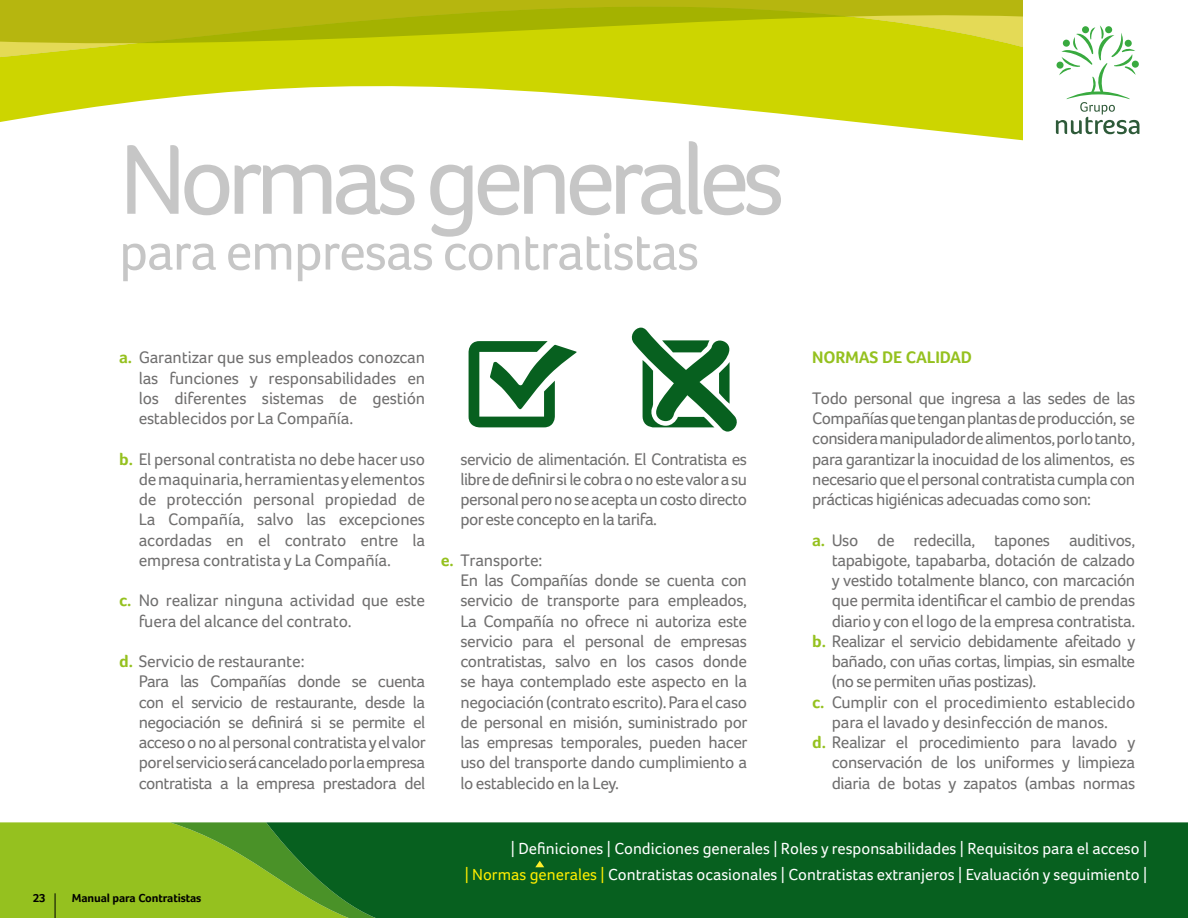
<style>
.page{position:relative;width:1188px;height:918px;background:#fff}
.page>*{position:absolute;margin:0;border:0;box-sizing:border-box;transform-origin:0 0}
.t1{font:102.15px "Foco";letter-spacing:-.07em;color:#c6c6c6}
.t2{font:54px "Foco";letter-spacing:-.025em;color:#c6c6c6}
.t3{font:17.25px/20.2px "Foco";letter-spacing:-.025em;color:#706f6f;text-align:justify}
.t4{font:700 17.25px "Foco";letter-spacing:-.01em;color:#95c11f}
.t5{font:16.5px/25.8px "Foco";color:#fff;text-align:right}
.t6{font:700 12px "Foco";letter-spacing:-.01em;color:#000}
.s1{font-weight:700;color:#95c11f}
.s2{color:#ffed00}
</style>
<div class="page">
<div style="left:376px;top:822px;width:812px;height:96px;background:#07601f"></div>
<svg style="left:0;top:82px;width:1022px;height:59px"></svg>
<svg style="left:0;top:0;width:1022px;height:82px;background:#c3c907"></svg>
<svg style="left:1056px;top:25px;width:83px;height:109px"></svg>
<svg style="left:469px;top:341px;width:108px;height:86px"></svg>
<svg style="left:631px;top:328px;width:106px;height:104px"></svg>
<svg style="left:535px;top:861px;width:9px;height:6px"></svg>
<svg style="left:0;top:822px;width:376px;height:96px;background:#73aa21"></svg>
<h1 class="t1" style="left:119px;top:120px;width:668px">Normas generales</h1>
<h2 class="t2" style="left:119px;top:220px;width:582px">para empresas contratistas</h2>
<p class="t3" style="left:139px;top:347px;width:288px;text-indent:-19px"><span class="s1">a.</span> Garantizar que sus empleados conozcan las funciones y responsabilidades en los diferentes sistemas de gestión establecidos por La Compañía.</p>
<p class="t3" style="left:139px;top:448px;width:288px;text-indent:-19px"><span class="s1">b.</span> El personal contratista no debe hacer uso de maquinaria, herramientas y elementos de protección personal propiedad de La Compañía, salvo las excepciones acordadas en el contrato entre la empresa contratista y La Compañía.</p>
<p class="t3" style="left:139px;top:590px;width:288px;text-indent:-19px"><span class="s1">c.</span> No realizar ninguna actividad que este fuera del alcance del contrato.</p>
<p class="t3" style="left:139px;top:651px;width:289px;text-align:left;text-indent:-19px"><span class="s1">d.</span> Servicio de restaurante:<br>Para las Compañías donde se cuenta con el servicio de restaurante, desde la negociación se definirá si se permite el acceso o no al personal contratista y el valor por el servicio será cancelado por la empresa contratista a la empresa prestadora del</p>
<p class="t3" style="left:460px;top:448px;width:288px">servicio de alimentación. El Contratista es libre de definir si le cobra o no este valor a su personal pero no se acepta un costo directo por este concepto en la tarifa.</p>
<p class="t3" style="left:460px;top:550px;width:289px;text-align:left;text-indent:-19px"><span class="s1">e.</span> Transporte:<br>En las Compañías donde se cuenta con servicio de transporte para empleados, La Compañía no ofrece ni autoriza este servicio para el personal de empresas contratistas, salvo en los casos donde se haya contemplado este aspecto en la negociación (contrato escrito). Para el caso de personal en misión, suministrado por las empresas temporales, pueden hacer uso del transporte dando cumplimiento a lo establecido en la Ley.</p>
<p class="t4" style="left:812px;top:347px;width:161px">NORMAS DE CALIDAD</p>
<p class="t3" style="left:812px;top:388px;width:325px">Todo personal que ingresa a las sedes de las Compañías que tengan plantas de producción, se considera manipulador de alimentos, por lo tanto, para garantizar la inocuidad de los alimentos, es necesario que el personal contratista cumpla con prácticas higiénicas adecuadas como son:</p>
<p class="t3" style="left:812px;top:530px;width:325px"><span class="s1">a.</span> Uso de redecilla, tapones auditivos,</p>
<p class="t3" style="left:832px;top:550px;width:305px">tapabigote, tapabarba, dotación de calzado</p>
<p class="t3" style="left:832px;top:570px;width:305px">y vestido totalmente blanco, con marcación</p>
<p class="t3" style="left:832px;top:590px;width:305px">que permita identificar el cambio de prendas</p>
<p class="t3" style="left:832px;top:611px;width:305px">diario y con el logo de la empresa contratista.</p>
<p class="t3" style="left:812px;top:631px;width:325px"><span class="s1">b.</span> Realizar el servicio debidamente afeitado y</p>
<p class="t3" style="left:832px;top:651px;width:305px">bañado, con uñas cortas, limpias, sin esmalte</p>
<p class="t3" style="left:832px;top:671px;width:206px">(no se permiten uñas postizas).</p>
<p class="t3" style="left:812px;top:692px;width:325px"><span class="s1">c.</span> Cumplir con el procedimiento establecido</p>
<p class="t3" style="left:832px;top:712px;width:278px">para el lavado y desinfección de manos.</p>
<p class="t3" style="left:812px;top:732px;width:325px"><span class="s1">d.</span> Realizar el procedimiento para lavado y</p>
<p class="t3" style="left:832px;top:752px;width:305px">conservación de los uniformes y limpieza</p>
<p class="t3" style="left:832px;top:773px;width:305px">diaria de botas y zapatos (ambas normas</p>
<p class="t6" style="left:33px;top:891px;width:15px">23</p>
<p class="t6" style="left:72px;top:891px;width:131px">Manual para Contratistas</p>
<p class="t5" style="left:465px;top:835px;width:684px">| Definiciones | Condiciones generales | Roles y responsabilidades | Requisitos para el acceso |<br><span class="s2">| Normas generales |</span> Contratistas ocasionales | Contratistas extranjeros | Evaluación y seguimiento |</p>
</div>
